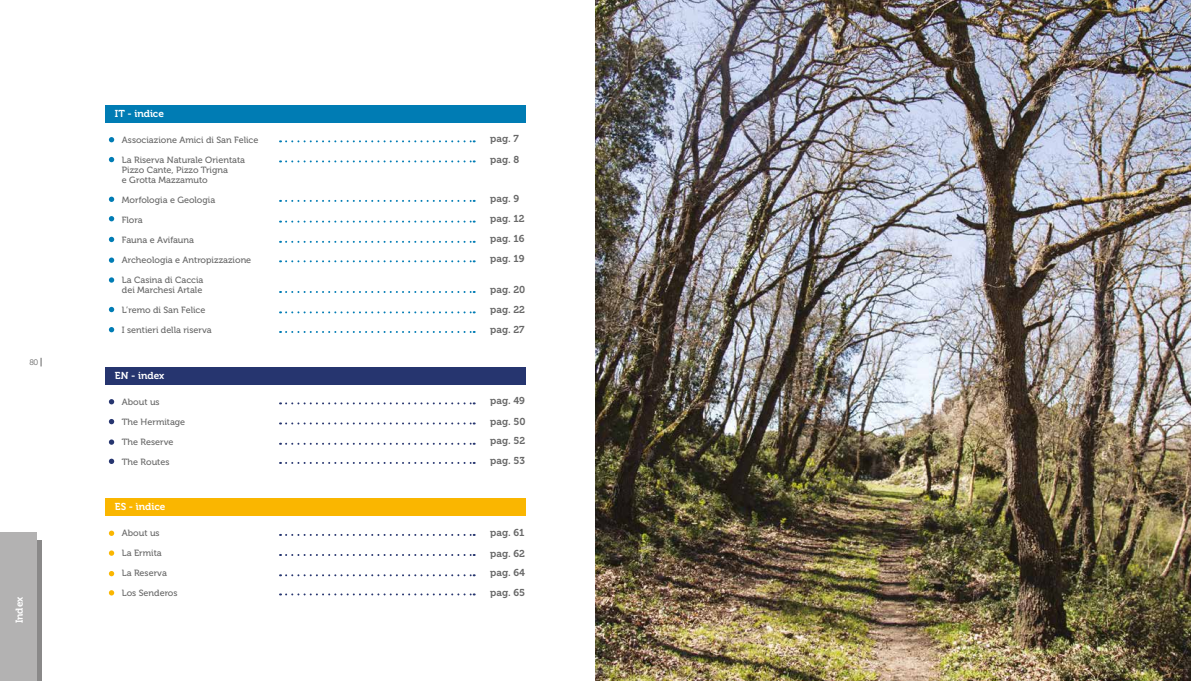
<style>
.page{position:relative;width:1191px;height:681px;background:#fff}
.page>*{position:absolute;margin:0;border:0;box-sizing:border-box;transform-origin:0 0}
.t1{font:10px/20px "Museo 700";letter-spacing:-.005em;color:#686868}
.t2{font:10px "Museo 700";color:#fff}
.t3{font:9px/10px "Museo 500";color:#686868}
.t4{font:8px "Museo 300";color:#686868}
.s1{font-family:"Museo 700";font-size:9px}
</style>
<div class="page">
<div style="left:105px;top:105px;width:421px;height:18px;background:#007cb4"></div>
<div style="left:105px;top:367px;width:421px;height:17px;background:#26356f"></div>
<div style="left:105px;top:498px;width:421px;height:18px;background:#fab600"></div>
<svg style="left:280px;top:140px;width:195px;height:2px"></svg>
<svg style="left:280px;top:402px;width:195px;height:2px"></svg>
<svg style="left:280px;top:533px;width:195px;height:2px"></svg>
<svg style="left:280px;top:160px;width:195px;height:2px"></svg>
<svg style="left:280px;top:422px;width:195px;height:2px"></svg>
<svg style="left:280px;top:554px;width:195px;height:1px"></svg>
<svg style="left:280px;top:200px;width:195px;height:2px"></svg>
<svg style="left:280px;top:461px;width:195px;height:2px"></svg>
<svg style="left:280px;top:593px;width:195px;height:2px"></svg>
<svg style="left:280px;top:442px;width:195px;height:2px"></svg>
<svg style="left:280px;top:574px;width:195px;height:2px"></svg>
<svg style="left:280px;top:220px;width:195px;height:2px"></svg>
<svg style="left:280px;top:241px;width:195px;height:2px"></svg>
<svg style="left:280px;top:260px;width:195px;height:2px"></svg>
<svg style="left:280px;top:291px;width:195px;height:2px"></svg>
<svg style="left:280px;top:311px;width:195px;height:2px"></svg>
<svg style="left:280px;top:331px;width:195px;height:2px"></svg>
<svg style="left:109px;top:137px;width:5px;height:5px"></svg>
<svg style="left:109px;top:399px;width:5px;height:5px"></svg>
<svg style="left:109px;top:530px;width:5px;height:5px"></svg>
<svg style="left:109px;top:157px;width:5px;height:5px"></svg>
<svg style="left:109px;top:419px;width:5px;height:5px"></svg>
<svg style="left:109px;top:550px;width:5px;height:5px"></svg>
<svg style="left:109px;top:196px;width:5px;height:6px"></svg>
<svg style="left:109px;top:458px;width:5px;height:6px"></svg>
<svg style="left:109px;top:590px;width:5px;height:5px"></svg>
<svg style="left:109px;top:439px;width:5px;height:5px"></svg>
<svg style="left:109px;top:571px;width:5px;height:5px"></svg>
<svg style="left:109px;top:216px;width:5px;height:5px"></svg>
<svg style="left:109px;top:237px;width:5px;height:5px"></svg>
<svg style="left:109px;top:257px;width:5px;height:6px"></svg>
<svg style="left:109px;top:277px;width:5px;height:5px"></svg>
<svg style="left:109px;top:307px;width:5px;height:5px"></svg>
<svg style="left:109px;top:327px;width:5px;height:5px"></svg>
<div style="left:7px;top:540px;width:35px;height:140px;background:#8a8989"></div>
<div style="left:0;top:532px;width:37px;height:148px;background:#b3b2b2"></div>
<img style="left:595px;top:0;width:596px;height:680px">
<p class="t4" style="left:29px;top:358px;width:15px">80 <span class="s1">|</span></p>
<p class="t2" style="left:14px;top:623px;width:28px;rotate:-90deg">Index</p>
<p class="t2" style="left:115px;top:108px;width:50px">IT - indice</p>
<p class="t3" style="left:122px;top:135px;width:138px">Associazione Amici di San Felice</p>
<p class="t3" style="left:122px;top:155px;width:125px">La Riserva Naturale Orientata<br>Pizzo Cante, Pizzo Trigna<br>e Grotta Mazzamuto</p>
<p class="t3" style="left:122px;top:195px;width:95px">Morfologia e Geologia</p>
<p class="t3" style="left:122px;top:215px;width:22px">Flora</p>
<p class="t3" style="left:122px;top:235px;width:74px">Fauna e Avifauna</p>
<p class="t3" style="left:122px;top:255px;width:131px">Archeologia e Antropizzazione</p>
<p class="t3" style="left:122px;top:275px;width:83px">La Casina di Caccia dei Marchesi Artale</p>
<p class="t3" style="left:122px;top:305px;width:85px">L’remo di San Felice</p>
<p class="t3" style="left:122px;top:325px;width:91px">I sentieri della riserva</p>
<p class="t2" style="left:115px;top:370px;width:51px">EN - index</p>
<p class="t3" style="left:122px;top:396px;width:39px">About us</p>
<p class="t3" style="left:122px;top:416px;width:65px">The Hermitage</p>
<p class="t3" style="left:122px;top:436px;width:53px">The Reserve</p>
<p class="t3" style="left:122px;top:456px;width:49px">The Routes</p>
<p class="t2" style="left:115px;top:501px;width:52px">ES - ìndice</p>
<p class="t3" style="left:122px;top:528px;width:39px">About us</p>
<p class="t3" style="left:122px;top:548px;width:41px">La Ermita</p>
<p class="t3" style="left:122px;top:568px;width:46px">La Reserva</p>
<p class="t3" style="left:122px;top:588px;width:57px">Los Senderos</p>
<p class="t1" style="left:490px;top:128px;width:31px;line-height:21px">pag. 7 pag. 8</p>
<p class="t1" style="left:490px;top:189px;width:36px">pag. 9 pag. 12 pag. 16 pag. 19</p>
<p class="t1" style="left:490px;top:280px;width:37px;text-align:justify">pag. 20 pag. 22 pag. 27</p>
<p class="t1" style="left:490px;top:390px;width:37px;line-height:21px">pag. 49 pag. 50</p>
<p class="t1" style="left:490px;top:430px;width:36px">pag. 52 pag. 53</p>
<p class="t1" style="left:490px;top:521px;width:36px;line-height:21px">pag. 61 pag. 62</p>
<p class="t1" style="left:490px;top:562px;width:36px">pag. 64 pag. 65</p>
</div>
